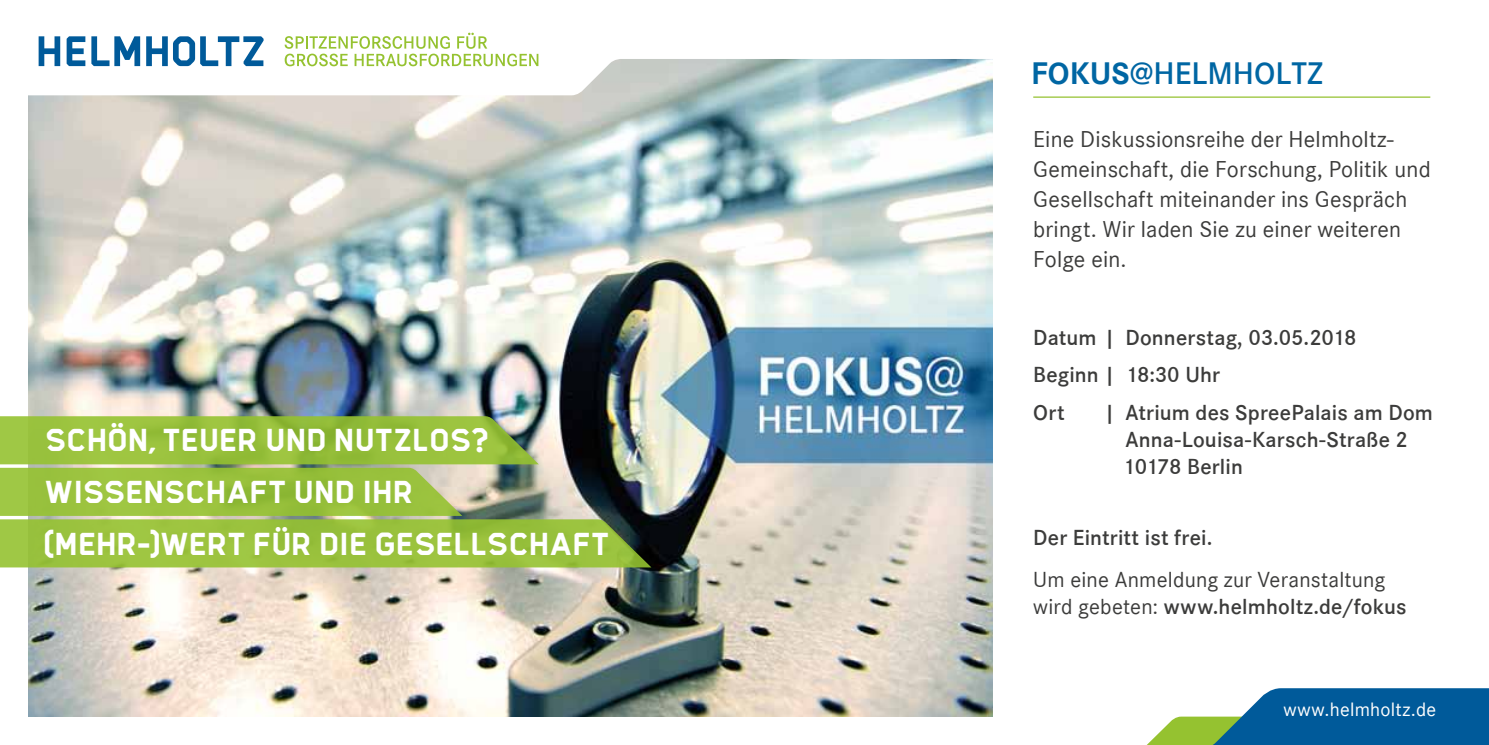
<style>
.page{position:relative;width:1489px;height:745px;background:#fff}
.page>*{position:absolute;margin:0;border:0;box-sizing:border-box;transform-origin:0 0}
.t1{font:600 32.25px "Corporate S";color:#0066a3}
.t2{font:700 31.25px/52.2px "Hermann";letter-spacing:.01em;color:#fff}
.t3{font:23.75px/30px "Corporate S";letter-spacing:.005em;color:#3c3c3b}
.t4{font:600 22.5px/37.5px "Corporate S";letter-spacing:.005em;color:#3c3c3b}
.t5{font:22.5px/27px "Corporate S";letter-spacing:.01em;color:#3c3c3b}
.t6{font:20px "Corporate S";letter-spacing:.015em;color:#fff}
.s1{font-weight:700}
.s2{font-weight:600}
</style>
<div class="page">
<svg style="left:698px;top:687px;width:790px;height:57px"></svg>
<img style="left:28px;top:95px;width:964px;height:621px">
<hr style="left:1033px;top:96px;width:397px;height:2px;background:#95c230">
<svg style="left:38px;top:32px;width:955px;height:63px"></svg>
<svg style="left:39px;top:36px;width:21px;height:30px"></svg>
<svg style="left:67px;top:36px;width:18px;height:30px"></svg>
<svg style="left:91px;top:36px;width:49px;height:30px"></svg>
<svg style="left:146px;top:36px;width:117px;height:30px"></svg>
<svg style="left:284px;top:33px;width:254px;height:33px"></svg>
<svg style="left:0;top:416px;width:651px;height:151px;background:#94b44c"></svg>
<h2 class="t2" style="left:45px;top:413px;width:565px">SCHÖN, TEUER UND NUTZLOS?<br>WISSENSCHAFT UND IHR (MEHR-)WERT FÜR DIE GESELLSCHAFT</h2>
<h1 class="t1" style="left:1031px;top:52px;width:293px"><span class="s1">FOKUS</span>@Helmholtz</h1>
<p class="t3" style="left:1033px;top:123px;width:399px">Eine Diskussionsreihe der Helmholtz-Gemeinschaft, die Forschung, Politik und Gesellschaft miteinander ins Gespräch bringt. Wir laden Sie zu einer weiteren Folge ein.</p>
<p class="t4" style="left:1033px;top:317px;width:325px">Datum | Donnerstag, 03.05.2018<br>Beginn | 18:30 Uhr<br>Ort</p>
<p class="t4" style="left:1122px;top:398px;width:311px;line-height:27px;text-indent:-19px">| Atrium des SpreePalais am Dom<br>Anna-Louisa-Karsch-Straße 2<br>10178 Berlin</p>
<p class="t4" style="left:1033px;top:518px;width:181px">Der Eintritt ist frei.</p>
<p class="t5" style="left:1033px;top:565px;width:375px">Um eine Anmeldung zur Veranstaltung wird gebeten: <span class="s2">www.helmholtz.de/fokus</span></p>
<p class="t6" style="left:1283px;top:695px;width:154px">www.helmholtz.de</p>
</div>
